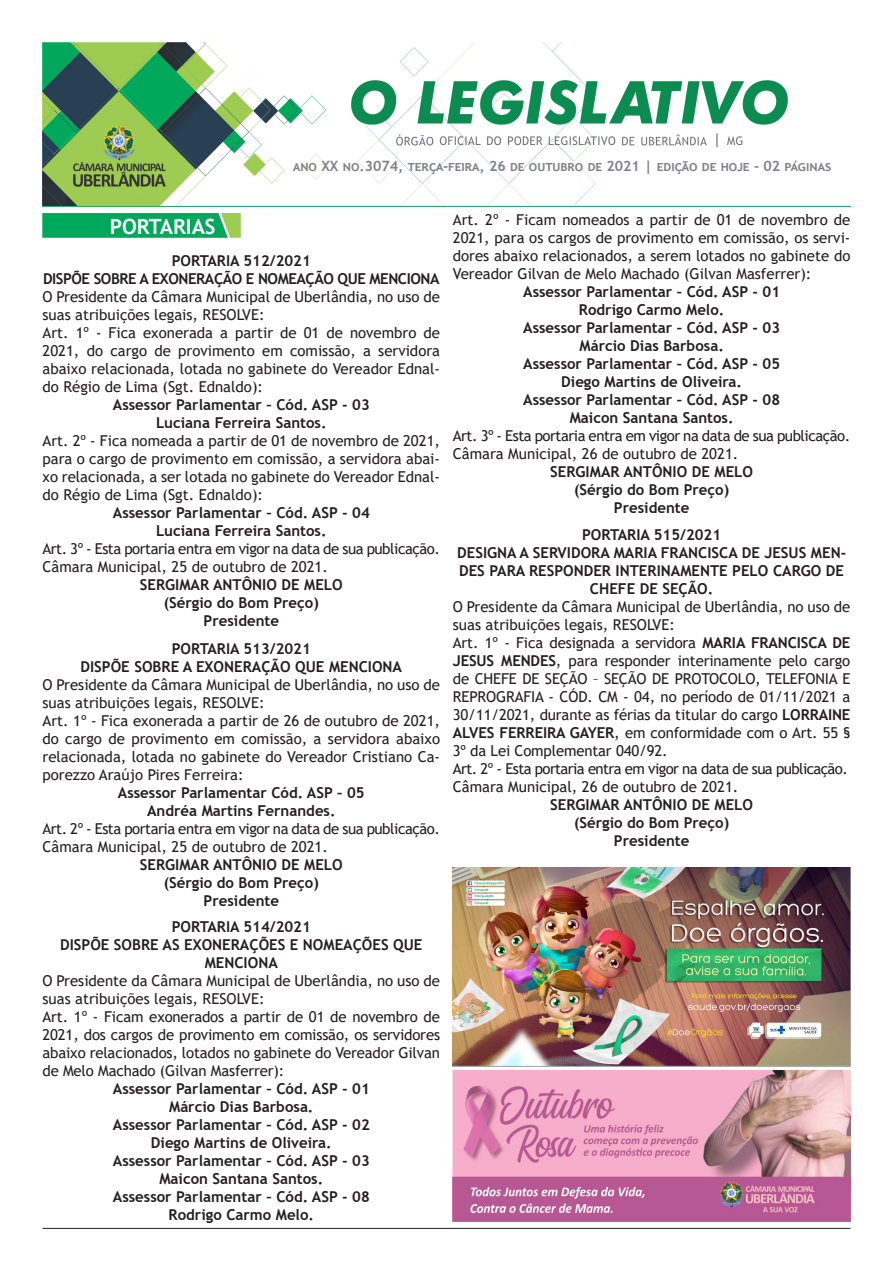
<style>
.page{position:relative;width:893px;height:1263px;background:#fff}
.page>*{position:absolute;margin:0;border:0;box-sizing:border-box;transform-origin:0 0}
.t1{font:700 21px "Trebuchet MS";color:#fff}
.t2{font:15px/18px "Trebuchet MS";color:#231f20;text-align:justify}
.t3{font:700 15px/18px "Trebuchet MS";color:#231f20;text-align:center}
.t4{font:15px "Trebuchet MS";letter-spacing:-.03em;color:#231f20}
.t5{font:15px "Trebuchet MS";letter-spacing:-.04em;color:#231f20}
.t6{font:700 15px "Trebuchet MS";letter-spacing:-.03em;color:#231f20}
.t7{font:700 14.25px "Trebuchet MS";color:#808285}
.s1{font-weight:700}
</style>
<div class="page">
<img style="left:43px;top:43px;width:807px;height:163px">
<img style="left:43px;top:214px;width:197px;height:24px">
<hr style="left:42px;top:1228px;width:808px;height:1px;background:#231f20">
<img style="left:453px;top:867px;width:397px;height:200px">
<img style="left:453px;top:1070px;width:397px;height:151px">
<p class="t7" style="left:293px;top:157px;width:540px">ano XX no.3074, terça-feira, 26 de outubro de 2021 | edição de hoje - 02 páginas</p>
<p class="t1" style="left:110px;top:213px;width:107px">PORTARIAS</p>
<p class="t1" style="left:169px;top:213px;width:26px">AT</p>
<p class="t3" style="left:172px;top:252px;width:141px">PORTARIA 512/2021</p>
<p class="t6" style="left:43px;top:269px;width:398px">DISPÕE SOBRE A EXONERAÇÃO E NOMEAÇÃO QUE MENCIONA</p>
<p class="t2" style="left:43px;top:287px;width:399px">O Presidente da Câmara Municipal de Uberlândia, no uso de suas atribuições legais, RESOLVE:</p>
<p class="t2" style="left:43px;top:323px;width:399px">Art. 1º - Fica exonerada a partir de 01 de novembro de 2021, do cargo de provimento em comissão, a servidora abaixo relacionada, lotada no gabinete do Vereador Ednal&shy;do Régio de Lima (Sgt. Ednaldo):</p>
<p class="t3" style="left:113px;top:396px;width:258px">Assessor Parlamentar – Cód. ASP - 03</p>
<p class="t3" style="left:156px;top:414px;width:172px">Luciana Ferreira Santos.</p>
<p class="t2" style="left:43px;top:431px;width:399px">Art. 2º - Fica nomeada a partir de 01 de novembro de 2021, para o cargo de provimento em comissão, a servidora abai&shy;xo relacionada, a ser lotada no gabinete do Vereador Ednal&shy;do Régio de Lima (Sgt. Ednaldo):</p>
<p class="t3" style="left:113px;top:504px;width:258px">Assessor Parlamentar – Cód. ASP - 04</p>
<p class="t3" style="left:156px;top:522px;width:172px">Luciana Ferreira Santos.</p>
<p class="t4" style="left:43px;top:539px;width:399px">Art. 3º - Esta portaria entra em vigor na data de sua publicação.</p>
<p class="t2" style="left:43px;top:557px;width:287px">Câmara Municipal, 25 de outubro de 2021.</p>
<p class="t3" style="left:140px;top:576px;width:204px">SERGIMAR ANTÔNIO DE MELO</p>
<p class="t3" style="left:164px;top:594px;width:157px">(Sérgio do Bom Preço)</p>
<p class="t3" style="left:204px;top:612px;width:77px">Presidente</p>
<p class="t3" style="left:172px;top:640px;width:141px">PORTARIA 513/2021</p>
<p class="t3" style="left:80px;top:658px;width:323px">DISPÕE SOBRE A EXONERAÇÃO QUE MENCIONA</p>
<p class="t2" style="left:43px;top:676px;width:399px">O Presidente da Câmara Municipal de Uberlândia, no uso de suas atribuições legais, RESOLVE:</p>
<p class="t2" style="left:43px;top:712px;width:399px">Art. 1º - Fica exonerada a partir de 26 de outubro de 2021, do cargo de provimento em comissão, a servidora abaixo relacionada, lotada no gabinete do Vereador Cristiano Ca&shy;porezzo Araújo Pires Ferreira:</p>
<p class="t3" style="left:118px;top:784px;width:248px">Assessor Parlamentar Cód. ASP – 05</p>
<p class="t3" style="left:147px;top:802px;width:190px">Andréa Martins Fernandes.</p>
<p class="t4" style="left:43px;top:819px;width:399px">Art. 2º - Esta portaria entra em vigor na data de sua publicação.</p>
<p class="t2" style="left:43px;top:838px;width:287px">Câmara Municipal, 25 de outubro de 2021.</p>
<p class="t3" style="left:140px;top:856px;width:204px">SERGIMAR ANTÔNIO DE MELO</p>
<p class="t3" style="left:164px;top:874px;width:157px">(Sérgio do Bom Preço)</p>
<p class="t3" style="left:204px;top:892px;width:77px">Presidente</p>
<p class="t3" style="left:172px;top:918px;width:141px">PORTARIA 514/2021</p>
<p class="t3" style="left:60px;top:936px;width:364px">DISPÕE SOBRE AS EXONERAÇÕES E NOMEAÇÕES QUE<br>MENCIONA</p>
<p class="t2" style="left:43px;top:972px;width:399px">O Presidente da Câmara Municipal de Uberlândia, no uso de suas atribuições legais, RESOLVE:</p>
<p class="t2" style="left:43px;top:1008px;width:399px">Art. 1º - Ficam exonerados a partir de 01 de novembro de 2021, dos cargos de provimento em comissão, os servidores abaixo relacionados, lotados no gabinete do Vereador Gilvan de Melo Machado (Gilvan Masferrer):</p>
<p class="t3" style="left:113px;top:1080px;width:258px">Assessor Parlamentar – Cód. ASP - 01</p>
<p class="t3" style="left:169px;top:1098px;width:146px">Márcio Dias Barbosa.</p>
<p class="t3" style="left:113px;top:1116px;width:258px">Assessor Parlamentar – Cód. ASP - 02</p>
<p class="t3" style="left:151px;top:1134px;width:182px">Diego Martins de Oliveira.</p>
<p class="t3" style="left:113px;top:1152px;width:258px">Assessor Parlamentar – Cód. ASP - 03</p>
<p class="t3" style="left:159px;top:1170px;width:165px">Maicon Santana Santos.</p>
<p class="t3" style="left:113px;top:1188px;width:258px">Assessor Parlamentar – Cód. ASP - 08</p>
<p class="t3" style="left:169px;top:1206px;width:147px">Rodrigo Carmo Melo.</p>
<p class="t2" style="left:453px;top:210px;width:399px">Art. 2º - Ficam nomeados a partir de 01 de novembro de 2021, para os cargos de provimento em comissão, os servi&shy;dores abaixo relacionados, a serem lotados no gabinete do Vereador Gilvan de Melo Machado (Gilvan Masferrer):</p>
<p class="t3" style="left:523px;top:282px;width:258px">Assessor Parlamentar – Cód. ASP - 01</p>
<p class="t3" style="left:579px;top:300px;width:147px">Rodrigo Carmo Melo.</p>
<p class="t3" style="left:523px;top:318px;width:258px">Assessor Parlamentar – Cód. ASP - 03</p>
<p class="t3" style="left:579px;top:336px;width:146px">Márcio Dias Barbosa.</p>
<p class="t3" style="left:523px;top:354px;width:258px">Assessor Parlamentar – Cód. ASP - 05</p>
<p class="t3" style="left:561px;top:372px;width:182px">Diego Martins de Oliveira.</p>
<p class="t3" style="left:523px;top:390px;width:258px">Assessor Parlamentar – Cód. ASP - 08</p>
<p class="t3" style="left:570px;top:408px;width:165px">Maicon Santana Santos.</p>
<p class="t4" style="left:453px;top:426px;width:399px">Art. 3º - Esta portaria entra em vigor na data de sua publicação.</p>
<p class="t2" style="left:453px;top:444px;width:287px">Câmara Municipal, 26 de outubro de 2021.</p>
<p class="t3" style="left:550px;top:462px;width:204px">SERGIMAR ANTÔNIO DE MELO</p>
<p class="t3" style="left:574px;top:480px;width:157px">(Sérgio do Bom Preço)</p>
<p class="t3" style="left:614px;top:498px;width:77px">Presidente</p>
<p class="t3" style="left:582px;top:526px;width:141px">PORTARIA 515/2021</p>
<p class="t3" style="left:457px;top:544px;width:390px">DESIGNA A SERVIDORA MARIA FRANCISCA DE JESUS MEN-<br>DES PARA RESPONDER INTERINAMENTE PELO CARGO DE<br>CHEFE DE SEÇÃO.</p>
<p class="t2" style="left:453px;top:598px;width:399px">O Presidente da Câmara Municipal de Uberlândia, no uso de suas atribuições legais, RESOLVE:</p>
<p class="t2" style="left:453px;top:634px;width:399px">Art. 1º - Fica designada a servidora <span class="s1">MARIA FRANCISCA DE JESUS MENDES</span>, para responder interinamente pelo cargo de CHEFE DE SEÇÃO – SEÇÃO DE PROTOCOLO, TELEFONIA E REPROGRAFIA - CÓD. CM - 04, no período de 01/11/2021 a 30/11/2021, durante as férias da titular do cargo <span class="s1">LORRAINE ALVES FERREIRA GAYER</span>, em conformidade com o Art. 55 § 3º da Lei Complementar 040/92.</p>
<p class="t5" style="left:453px;top:759px;width:396px">Art. 2º - Esta portaria entra em vigor na data de sua publicação.</p>
<p class="t2" style="left:453px;top:778px;width:287px">Câmara Municipal, 26 de outubro de 2021.</p>
<p class="t3" style="left:550px;top:796px;width:204px">SERGIMAR ANTÔNIO DE MELO</p>
<p class="t3" style="left:574px;top:814px;width:157px">(Sérgio do Bom Preço)</p>
<p class="t3" style="left:614px;top:832px;width:77px">Presidente</p>
</div>
